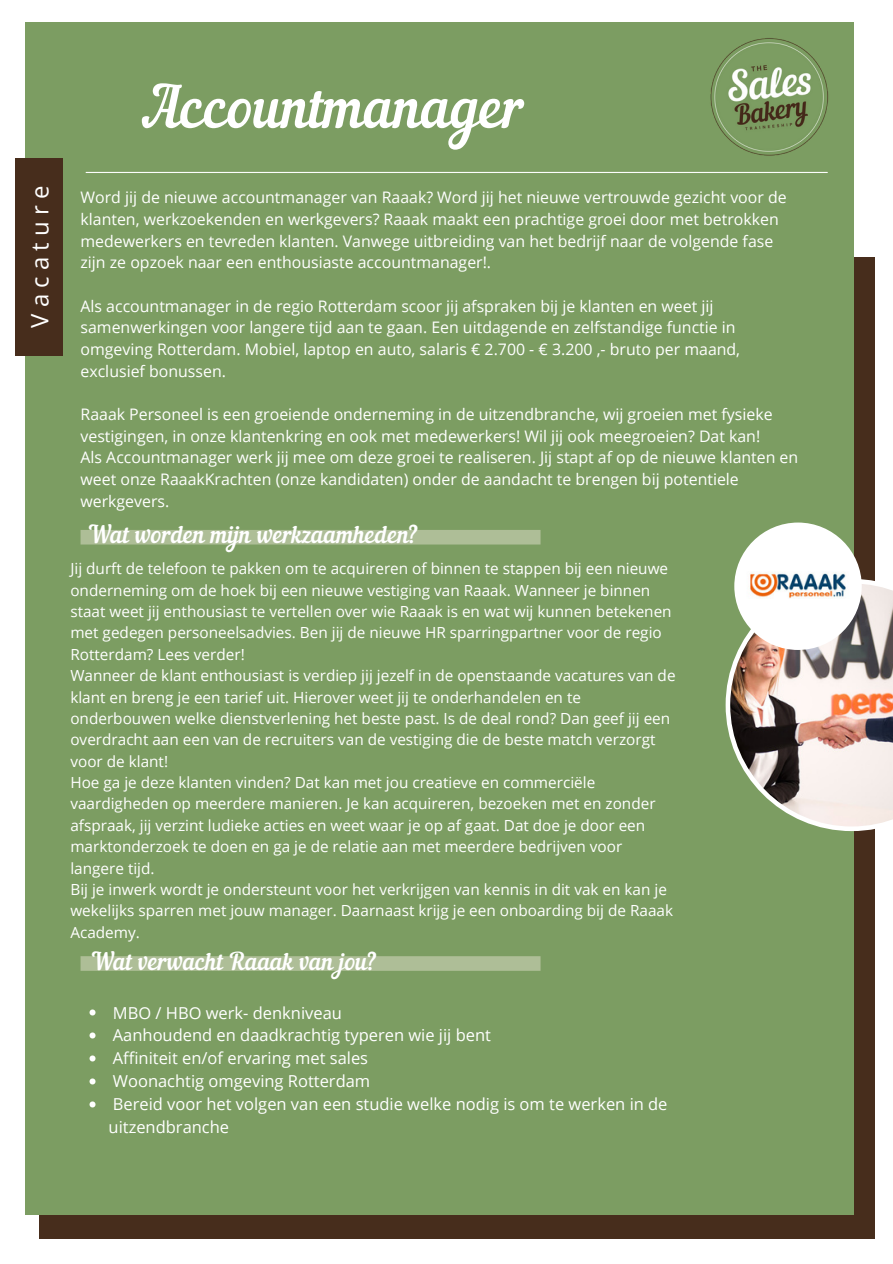
<style>
.page{position:relative;width:893px;height:1264px;background:#fff}
.page>*{position:absolute;margin:0;border:0;box-sizing:border-box;transform-origin:0 0}
.t1{font:57px "Nautilus Pompilius";color:#fff}
.t2{font:24px "Nautilus Pompilius";color:#fff}
.t3{font:24px "Open Sans";letter-spacing:.26em;color:#fff}
.t4{font:16.5px/23px "Open Sans";color:#fff}
.t5{font:15.9px/21.6px "Open Sans";color:#fff}
.t6{font:15.3px/21.3px "Open Sans";color:#fff}
</style>
<div class="page">
<div style="left:39px;top:257px;width:835px;height:981px;background:#472d1c"></div>
<div style="left:25px;top:22px;width:828px;height:1192px;background:#7c9d62"></div>
<img style="left:710px;top:38px;width:119px;height:118px">
<div style="left:15px;top:158px;width:47px;height:197px;background:#472d1c"></div>
<hr style="left:86px;top:172px;width:741px;height:1px;background:#fdfefd">
<div style="left:80px;top:530px;width:460px;height:14px;background:#aebe97"></div>
<div style="left:80px;top:956px;width:460px;height:14px;background:#aebe97"></div>
<img style="left:725px;top:522px;width:167px;height:309px">
<svg style="left:89px;top:1009px;width:6px;height:6px"></svg>
<svg style="left:89px;top:1032px;width:6px;height:6px"></svg>
<svg style="left:89px;top:1055px;width:6px;height:6px"></svg>
<svg style="left:89px;top:1078px;width:6px;height:6px"></svg>
<svg style="left:89px;top:1101px;width:6px;height:6px"></svg>
<h2 class="t3" style="left:23px;top:328px;width:144px;rotate:-90deg">Vacature</h2>
<h1 class="t1" style="left:144px;top:85px;width:382px">Accountmanager</h1>
<p class="t5" style="left:80px;top:186px;width:707px">Word jij de nieuwe accountmanager van Raaak? Word jij het nieuwe vertrouwde gezicht voor de klanten, werkzoekenden en werkgevers? Raaak maakt een prachtige groei door met betrokken medewerkers en tevreden klanten. Vanwege uitbreiding van het bedrijf naar de volgende fase zijn ze opzoek naar een enthousiaste accountmanager!.</p>
<p class="t5" style="left:80px;top:295px;width:661px">Als accountmanager in de regio Rotterdam scoor jij afspraken bij je klanten en weet jij samenwerkingen voor langere tijd aan te gaan. Een uitdagende en zelfstandige functie in omgeving Rotterdam. Mobiel, laptop en auto, salaris € 2.700 - € 3.200 ,- bruto per maand, exclusief bonussen.</p>
<p class="t5" style="left:80px;top:403px;width:719px">Raaak Personeel is een groeiende onderneming in de uitzendbranche, wij groeien met fysieke vestigingen, in onze klantenkring en ook met medewerkers! Wil jij ook meegroeien? Dat kan!<br>Als Accountmanager werk jij mee om deze groei te realiseren. Jij stapt af op de nieuwe klanten en weet onze RaaakKrachten (onze kandidaten) onder de aandacht te brengen bij potentiele werkgevers.</p>
<h2 class="t2" style="left:88px;top:525px;width:331px">Wat worden mijn werkzaamheden?</h2>
<p class="t6" style="left:70px;top:558px;width:606px">Jij durft de telefoon te pakken om te acquireren of binnen te stappen bij een nieuwe onderneming om de hoek bij een nieuwe vestiging van Raaak. Wanneer je binnen staat weet jij enthousiast te vertellen over wie Raaak is en wat wij kunnen betekenen met gedegen personeelsadvies. Ben jij de nieuwe HR sparringpartner voor de regio Rotterdam? Lees verder!<br>Wanneer de klant enthousiast is verdiep jij jezelf in de openstaande vacatures van de klant en breng je een tarief uit. Hierover weet jij te onderhandelen en te onderbouwen welke dienstverlening het beste past. Is de deal rond? Dan geef jij een overdracht aan een van de recruiters van de vestiging die de beste match verzorgt voor de klant!<br>Hoe ga je deze klanten vinden? Dat kan met jou creatieve en commerciële vaardigheden op meerdere manieren. Je kan acquireren, bezoeken met en zonder afspraak, jij verzint ludieke acties en weet waar je op af gaat. Dat doe je door een marktonderzoek te doen en ga je de relatie aan met meerdere bedrijven voor langere tijd.<br>Bij je inwerk wordt je ondersteunt voor het verkrijgen van kennis in dit vak en kan je wekelijks sparren met jouw manager. Daarnaast krijg je een onboarding bij de Raaak Academy.</p>
<h2 class="t2" style="left:91px;top:951px;width:287px">Wat verwacht Raaak van jou?</h2>
<p class="t4" style="left:109px;top:1000px;width:560px">MBO / HBO werk- denkniveau<br>Aanhoudend en daadkrachtig typeren wie jij bent<br>Affiniteit en/of ervaring met sales<br>Woonachtig omgeving Rotterdam<br>Bereid voor het volgen van een studie welke nodig is om te werken in de uitzendbranche</p>
</div>
